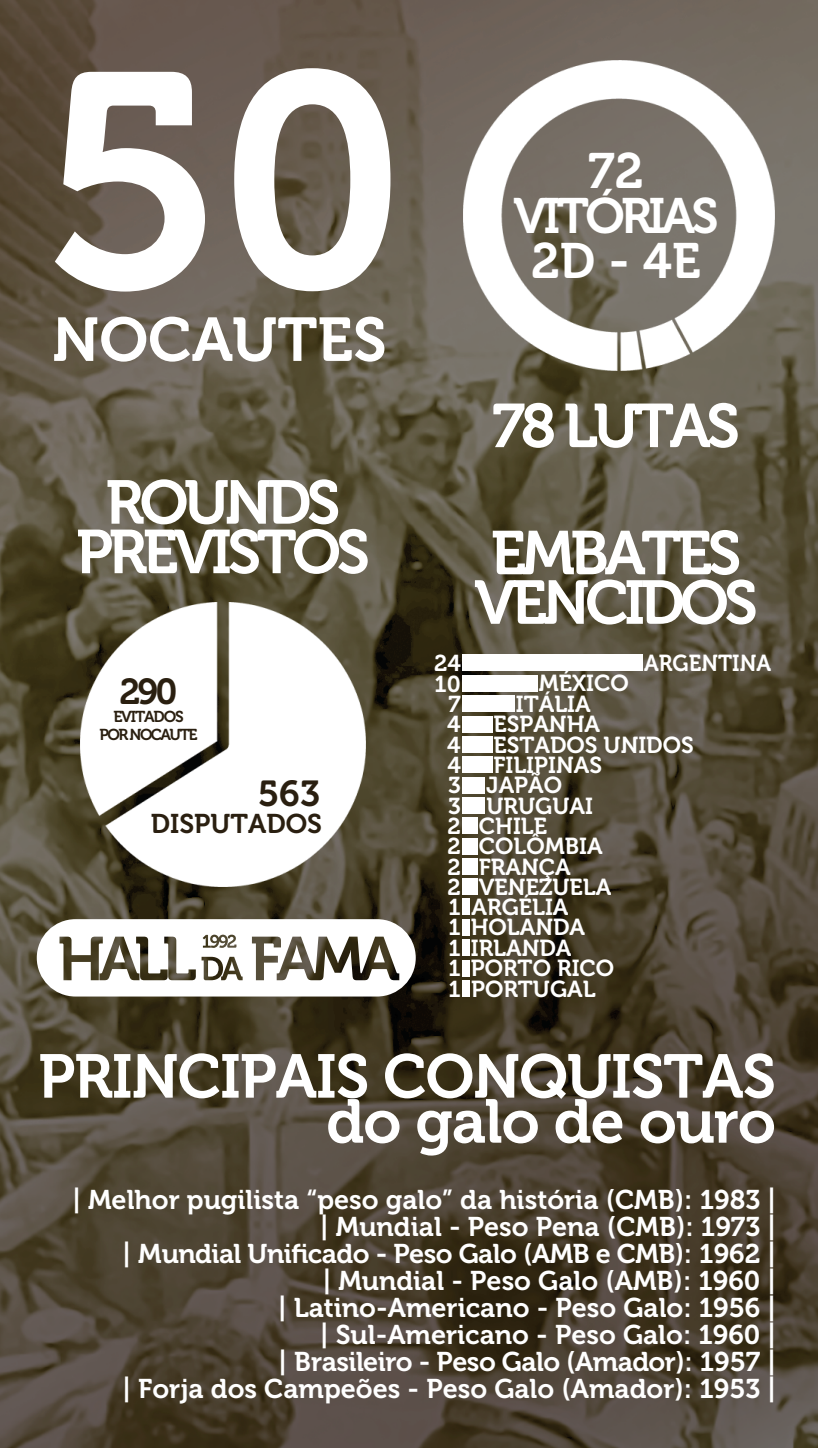
<style>
.page{position:relative;width:818px;height:1448px;background:#fff}
.page>*{position:absolute;margin:0;border:0;box-sizing:border-box;transform-origin:0 0}
.t1{font:303.9px "Museo 700";color:#fff}
.t2{font:61.43px/45px "Museo 700";letter-spacing:-.02em;color:#fff;text-align:right}
.t3{font:61.43px/49.5px "Museo 700";letter-spacing:-.075em;color:#fff;text-align:center}
.t4{font:61.43px "Museo 700";color:#fff}
.t5{font:49.5px/45px "Museo 700";letter-spacing:-.075em;color:#fff;text-align:center}
.t6{font:36px "Museo 700";letter-spacing:-.035em;color:#2a1f10}
.t7{font:27px/27px "Museo 700";color:#fff;text-align:right}
.t8{font:27px "Museo 700";color:#2a1f10}
.t9{font:23.02px "Museo 700";color:#fff}
.t10{font:23.02px "Museo 700";color:#fff;scale:.94 1}
.t11{font:22.88px/20.3px "Museo 700";color:#fff;text-align:right}
.t12{font:15.75px/18px "Museo 700";letter-spacing:-.1em;color:#2a1f10;text-align:center}
.s1{font-size:22.88px}
</style>
<div class="page">
<img style="left:0;top:0;width:818px;height:1448px">
<div style="left:462px;top:675px;width:75px;height:16px;background:#fff"></div>
<div style="left:462px;top:655px;width:180px;height:16px;background:#fff"></div>
<div style="left:462px;top:695px;width:53px;height:17px;background:#fff"></div>
<div style="left:462px;top:716px;width:30px;height:16px;background:#fff"></div>
<div style="left:462px;top:736px;width:30px;height:16px;background:#fff"></div>
<div style="left:462px;top:756px;width:30px;height:17px;background:#fff"></div>
<div style="left:462px;top:777px;width:23px;height:16px;background:#fff"></div>
<div style="left:462px;top:797px;width:23px;height:16px;background:#fff"></div>
<div style="left:462px;top:817px;width:15px;height:17px;background:#fff"></div>
<div style="left:462px;top:838px;width:15px;height:16px;background:#fff"></div>
<div style="left:462px;top:858px;width:15px;height:16px;background:#fff"></div>
<div style="left:462px;top:879px;width:15px;height:16px;background:#fff"></div>
<div style="left:462px;top:898px;width:8px;height:17px;background:#fff"></div>
<div style="left:462px;top:919px;width:8px;height:16px;background:#fff"></div>
<div style="left:462px;top:939px;width:8px;height:16px;background:#fff"></div>
<div style="left:462px;top:960px;width:8px;height:16px;background:#fff"></div>
<div style="left:462px;top:980px;width:8px;height:16px;background:#fff"></div>
<svg style="left:37px;top:919px;width:379px;height:77px"></svg>
<img style="left:464px;top:60px;width:310px;height:310px">
<img style="left:81px;top:602px;width:284px;height:284px">
<h1 class="t1" style="left:41px;top:13px;width:366px">50</h1>
<h2 class="t4" style="left:52px;top:305px;width:336px">NOCAUTES</h2>
<h2 class="t3" style="left:76px;top:478px;width:295px">ROUNDS<br>PREVISTOS</h2>
<h3 class="t6" style="left:119px;top:671px;width:60px">290</h3>
<p class="t12" style="left:100px;top:707px;width:99px">EVITADOS<br>POR NOCAUTE</p>
<h3 class="t6" style="left:258px;top:773px;width:64px">563</h3>
<p class="t8" style="left:151px;top:808px;width:173px">DISPUTADOS</p>
<h3 class="t5" style="left:513px;top:149px;width:207px">72<br>VITÓRIAS<br>2D - 4E</h3>
<h2 class="t2" style="left:492px;top:404px;width:249px">78 LUTAS</h2>
<h2 class="t3" style="left:474px;top:529px;width:285px;text-align:left">EMBATES<br>VENCIDOS</h2>
<p class="t10" style="left:644px;top:650px;width:136px">ARGENTINA</p>
<p class="t9" style="left:538px;top:670px;width:92px">MÉXICO</p>
<p class="t9" style="left:516px;top:691px;width:76px">ITÁLIA</p>
<p class="t9" style="left:493px;top:711px;width:108px">ESPANHA</p>
<p class="t9" style="left:493px;top:732px;width:202px">ESTADOS UNIDOS</p>
<p class="t9" style="left:493px;top:752px;width:110px">FILIPINAS</p>
<p class="t9" style="left:486px;top:772px;width:77px">JAPÃO</p>
<p class="t9" style="left:486px;top:793px;width:108px">URUGUAI</p>
<p class="t9" style="left:479px;top:813px;width:70px">CHILE</p>
<p class="t9" style="left:479px;top:833px;width:125px">COLÔMBIA</p>
<p class="t9" style="left:479px;top:854px;width:93px">FRANÇA</p>
<p class="t9" style="left:479px;top:874px;width:134px">VENEZUELA</p>
<p class="t9" style="left:471px;top:894px;width:98px">ARGÉLIA</p>
<p class="t9" style="left:448px;top:914px;width:138px"><span class="s1">1</span> HOLANDA</p>
<p class="t9" style="left:448px;top:935px;width:124px"><span class="s1">1</span> IRLANDA</p>
<p class="t9" style="left:448px;top:955px;width:167px"><span class="s1">1</span> PORTO RICO</p>
<p class="t9" style="left:448px;top:975px;width:148px"><span class="s1">1</span> PORTUGAL</p>
<p class="t11" style="left:434px;top:653px;width:28px">24<br>10<br>7<br>4<br>4<br>4<br>3<br>3<br>2<br>2<br>2<br>2<br>1</p>
<h2 class="t2" style="left:38px;top:1054px;width:739px">PRINCIPAIS CONQUISTAS do galo de ouro</h2>
<p class="t7" style="left:73px;top:1186px;width:705px">| Melhor pugilista “peso galo” da história (CMB): 1983 | | Mundial - Peso Pena (CMB): 1973 |<br>| Mundial Unificado - Peso Galo (AMB e CMB): 1962 |<br>| Mundial - Peso Galo (AMB): 1960 |<br>| Latino-Americano - Peso Galo: 1956 |<br>| Sul-Americano - Peso Galo: 1960 |<br>| Brasileiro - Peso Galo (Amador): 1957 |<br>| Forja dos Campeões - Peso Galo (Amador): 1953 |</p>
</div>
